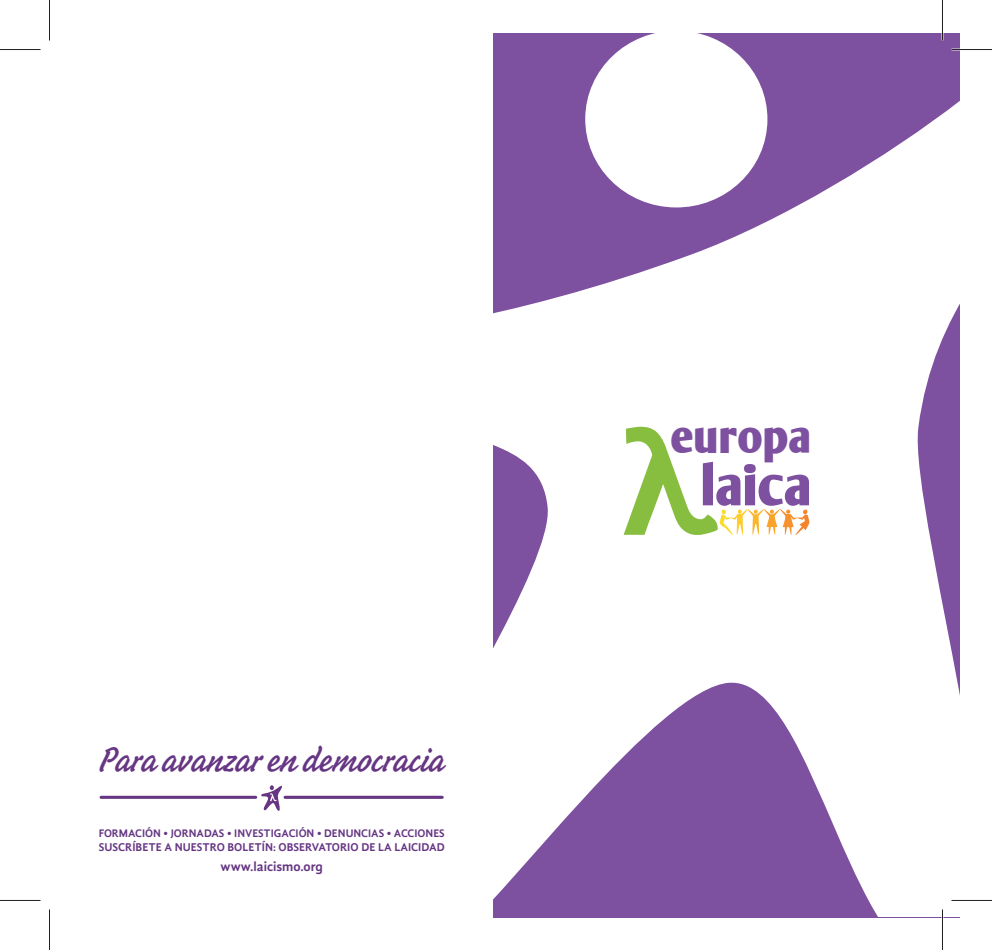
<style>
.page{position:relative;width:992px;height:950px;background:#fff}
.page>*{position:absolute;margin:0;border:0;box-sizing:border-box;transform-origin:0 0}
.t1{font:700 52.35px "Arm Wrestler";letter-spacing:-.025em;color:#7d50a0}
.t2{font:700 42.9px "Arm Wrestler";letter-spacing:-.035em;color:#7d50a0}
.t3{font:700 37.8px "Schuss Hand ITC Std";letter-spacing:.02em;color:#663683}
.t4{font:700 13.5px "Gandhi Sans";color:#663683}
.t5{font:700 11.55px "Gandhi Sans";color:#663683}
.t6{font:700 11.25px "Gandhi Sans";color:#663683}
</style>
<div class="page">
<svg style="left:493px;top:33px;width:466px;height:883px"></svg>
<svg style="left:585px;top:33px;width:183px;height:175px"></svg>
<svg style="left:624px;top:426px;width:185px;height:109px"></svg>
<hr style="left:285px;top:795px;width:157px;height:3px;background:#663683">
<hr style="left:101px;top:795px;width:155px;height:3px;background:#663683">
<svg style="left:261px;top:785px;width:23px;height:26px"></svg>
<hr style="left:951px;top:899px;width:41px;height:2px;background:#fff">
<hr style="left:941px;top:0;width:2px;height:40px;background:#fff">
<hr style="left:941px;top:909px;width:2px;height:40px;background:#fff">
<hr style="left:0;top:49px;width:40px;height:1px;background:#231f20">
<hr style="left:951px;top:49px;width:41px;height:1px;background:#231f20">
<hr style="left:0;top:900px;width:40px;height:1px;background:#231f20">
<hr style="left:951px;top:900px;width:41px;height:1px;background:#231f20">
<hr style="left:49px;top:0;width:1px;height:40px;background:#231f20">
<hr style="left:49px;top:909px;width:1px;height:40px;background:#231f20">
<hr style="left:942px;top:0;width:1px;height:40px;background:#231f20">
<hr style="left:942px;top:909px;width:1px;height:40px;background:#231f20">
<h3 class="t3" style="left:99px;top:735px;width:347px">Para avanzar en democracia</h3>
<p class="t6" style="left:99px;top:826px;width:347px">FORMACIÓN • JORNADAS • INVESTIGACIÓN • DENUNCIAS • ACCIONES</p>
<p class="t5" style="left:99px;top:840px;width:347px">SUSCRÍBETE A NUESTRO BOLETÍN: OBSERVATORIO DE LA LAICIDAD</p>
<p class="t4" style="left:221px;top:858px;width:104px">www.laicismo.org</p>
<h2 class="t2" style="left:671px;top:412px;width:144px">europa</h2>
<h1 class="t1" style="left:700px;top:455px;width:116px">laica</h1>
</div>
